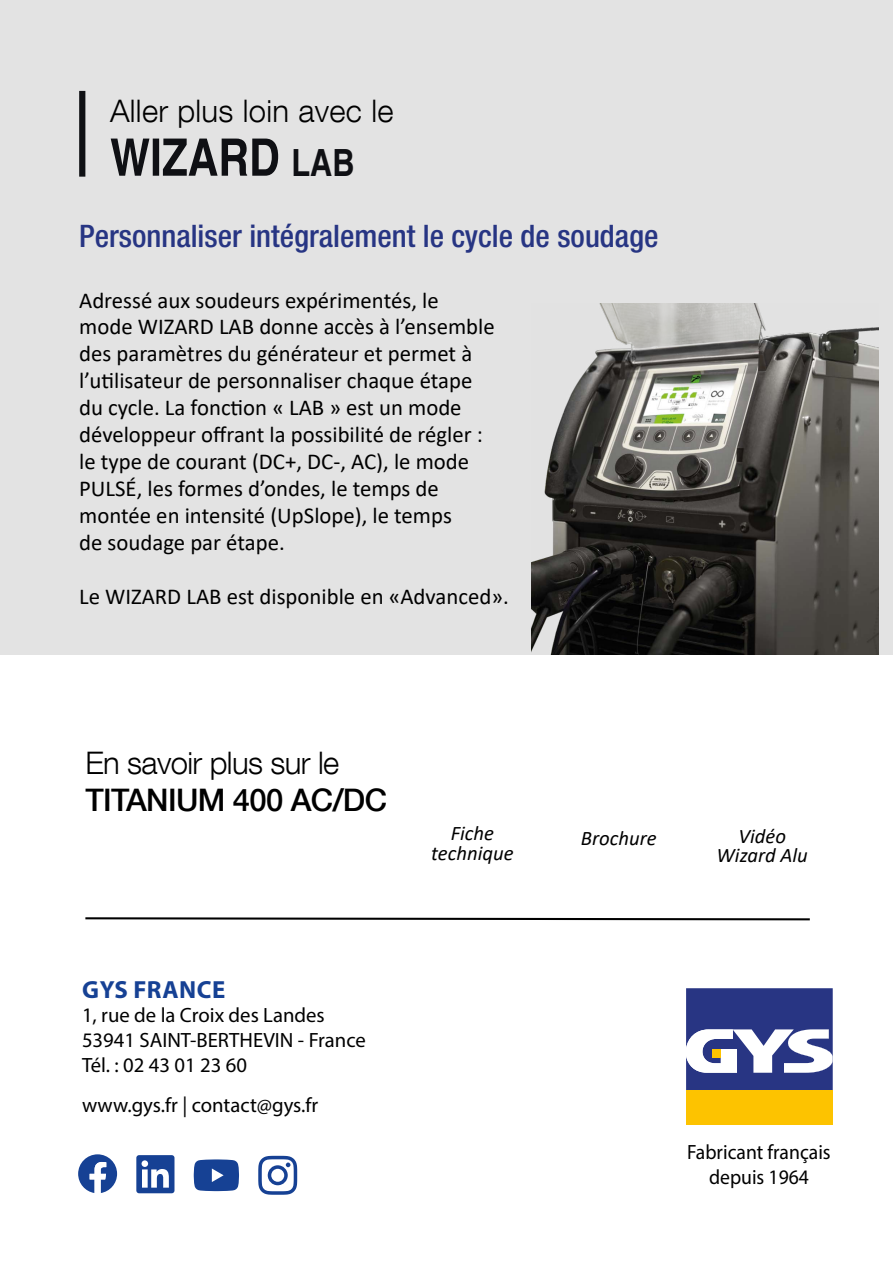
<style>
.page{position:relative;width:893px;height:1263px;background:#fff}
.page>*{position:absolute;margin:0;border:0;box-sizing:border-box;transform-origin:0 0}
.t1{font:700 condensed 51.75px "Helvetica";color:#0f1014}
.t2{font:500 condensed 31.05px "Helvetica Neue LT Com";color:#273583}
.t3{font:300 31.05px/37.2px "Helvetica Neue LT Com";letter-spacing:-.02em;color:#000}
.t4{font:300 31.05px "Helvetica Neue LT Com";letter-spacing:.01em;color:#000}
.t5{font:700 24.9px "Myriad Pro";letter-spacing:.02em;color:#164194}
.t6{font:22.8px/26.8px "Calibri";color:#000}
.TXT-exergue{font:20.7px "Myriad Pro";color:#000}
.t7{font:italic 20.7px "Calibri";color:#000}
.TXT-exergue-2{font:20.7px/24.9px "Myriad Pro";color:#000;text-align:center;scale:.95 1}
.s1{font-size:37.5px}
.s2{font-weight:500}
</style>
<div class="page">
<div style="left:0;top:0;width:893px;height:655px;background:#e3e3e3"></div>
<div style="left:79px;top:91px;width:6px;height:86px;background:#0f1014"></div>
<img style="left:531px;top:303px;width:347px;height:352px">
<svg style="left:136px;top:1155px;width:38px;height:38px"></svg>
<svg style="left:78px;top:1154px;width:39px;height:39px"></svg>
<svg style="left:258px;top:1156px;width:39px;height:39px"></svg>
<svg style="left:194px;top:1159px;width:45px;height:32px"></svg>
<div style="left:686px;top:1090px;width:147px;height:34px;background:#fdc300"></div>
<svg style="left:686px;top:988px;width:147px;height:102px"></svg>
<svg style="left:85px;top:917px;width:725px;height:4px"></svg>
<p class="t4" style="left:110px;top:92px;width:285px">Aller plus loin avec le</p>
<p class="t1" style="left:110px;top:126px;width:246px">WIZARD <span class="s1">LAB</span></p>
<p class="t2" style="left:79px;top:217px;width:581px">Personnaliser intégralement le cycle de soudage</p>
<p class="t6" style="left:79px;top:286px;width:417px">Adressé aux soudeurs expérimentés, le mode WIZARD LAB donne accès à l’ensemble des paramètres du générateur et permet à l’utilisateur de personnaliser chaque étape du cycle. La fonction « LAB » est un mode développeur offrant la possibilité de régler :</p>
<p class="t6" style="left:79px;top:447px;width:392px">le type de courant (DC+, DC-, AC), le mode<br>PULSÉ, les formes d’ondes, le temps de</p>
<p class="t6" style="left:79px;top:501px;width:374px">montée en intensité (UpSlope), le temps</p>
<p class="t6" style="left:79px;top:528px;width:207px">de soudage par étape.</p>
<p class="t6" style="left:79px;top:582px;width:431px">Le WIZARD LAB est disponible en «Advanced».</p>
<p class="t3" style="left:85px;top:743px;width:303px">En savoir plus sur le<br><span class="s2">TITANIUM 400 AC/DC</span></p>
<p class="t7" style="left:451px;top:818px;width:45px">Fiche</p>
<p class="t7" style="left:431px;top:839px;width:84px">technique</p>
<p class="t5" style="left:82px;top:973px;width:145px">GYS FRANCE</p>
<p class="TXT-exergue" style="left:82px;top:1003px;width:244px">1, rue de la Croix des Landes</p>
<p class="TXT-exergue" style="left:82px;top:1027px;width:285px">53941 SAINT-BERTHEVIN - France</p>
<p class="TXT-exergue" style="left:82px;top:1052px;width:166px">Tél. : 02 43 01 23 60</p>
<p class="TXT-exergue" style="left:82px;top:1092px;width:238px">www.gys.fr | contact@gys.fr</p>
<p class="t7" style="left:581px;top:823px;width:77px">Brochure</p>
<p class="t7" style="left:738px;top:822px;width:49px">Vidéo</p>
<p class="t7" style="left:716px;top:840px;width:93px">Wizard Alu</p>
<p class="TXT-exergue-2" style="left:687px;top:1139px;width:152px">Fabricant français depuis 1964</p>
</div>
